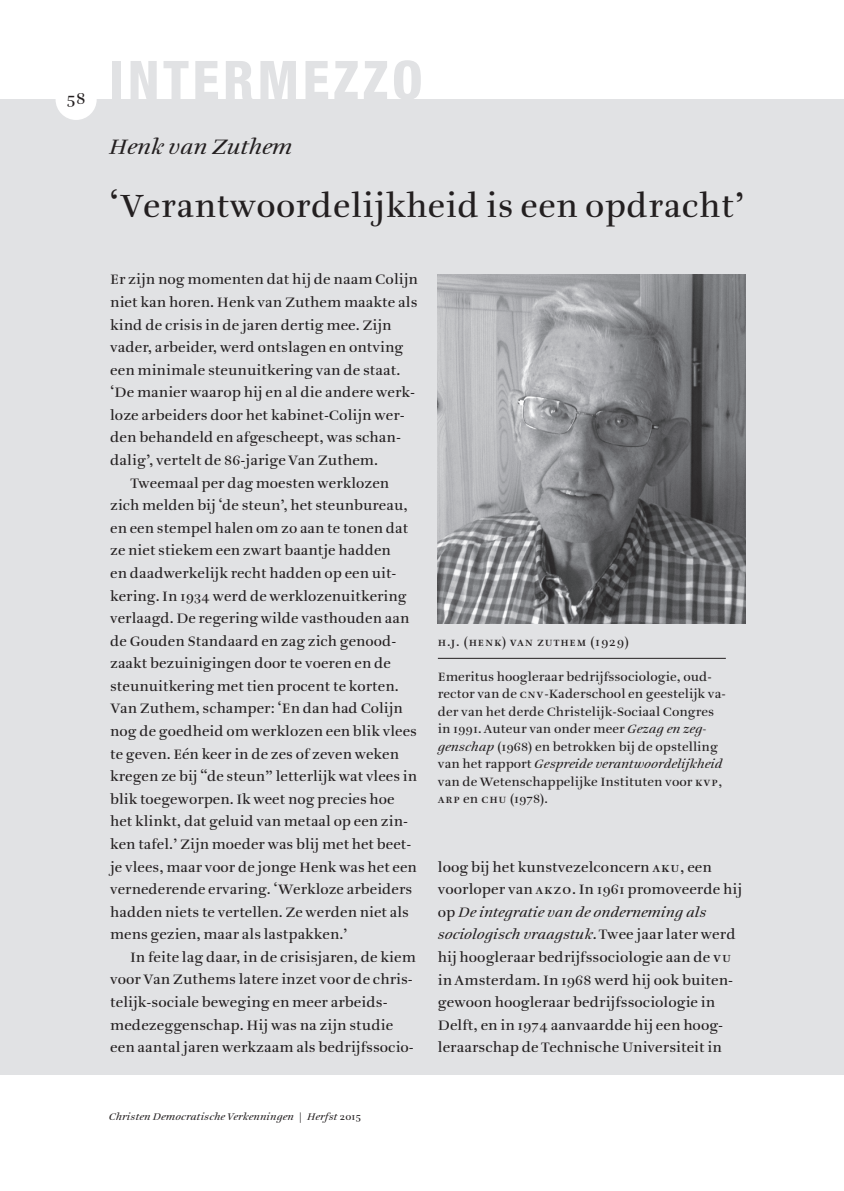
<style>
.page{position:relative;width:844px;height:1191px;background:#fff}
.page>*{position:absolute;margin:0;border:0;box-sizing:border-box;transform-origin:0 0}
.t1{font:800 condensed 53.38px "Helvetica Neue LT Std";letter-spacing:.07em;color:#e1e2e4}
.t2{font:35px "Ruse X040 Hg Tx";letter-spacing:.01em;color:#231f20}
.t3{font:italic 22.75px "Ruse X040 Hg Tx";color:#231f20}
.t4{font:17.5px "Ruse X040 Hg Tx";color:#231f20}
.t5{font:14.88px/22.6px "Ruse X040 Hg Tx";color:#231f20}
.t6{font:13.12px/17.5px "Ruse X040 Hg Tx";color:#231f20}
.t7{font:13.12px "Ruse X040 Hg Tx Small Caps";letter-spacing:.06em;color:#231f20}
.t8{font:italic 10.5px "Ruse X040 Hg Tx";letter-spacing:.015em;color:#231f20}
.s1{font-family:"Ruse X040 Hg Tx Small Caps"}
.s2{font-style:italic}
.s3{font-style:normal}
</style>
<div class="page">
<div style="left:0;top:99px;width:843px;height:975px;background:#e1e2e4"></div>
<div style="left:56px;top:79px;width:41px;height:41px;background:#fff;border-radius:50%"></div>
<img style="left:437px;top:274px;width:308px;height:349px">
<hr style="left:437px;top:658px;width:288px;height:1px;background:#231f20">
<p class="t4" style="left:67px;top:88px;width:21px">58</p>
<h1 class="t1" style="left:109px;top:47px;width:315px">INTERMEZZO</h1>
<h3 class="t3" style="left:109px;top:133px;width:185px">Henk van Zuthem</h3>
<h2 class="t2" style="left:109px;top:185px;width:637px">‘Verantwoordelijkheid is een opdracht’</h2>
<p class="t5" style="left:110px;top:268px;width:309px">Er zijn nog momenten dat hij de naam Colijn</p>
<p class="t5" style="left:110px;top:291px;width:309px">niet kan horen. Henk van Zuthem maakte als</p>
<p class="t5" style="left:110px;top:313px;width:283px">kind de crisis in de jaren dertig mee. Zijn</p>
<p class="t5" style="left:110px;top:336px;width:295px">vader, arbeider, werd ontslagen en ontving</p>
<p class="t5" style="left:110px;top:359px;width:292px">een minimale steunuitkering van de staat.</p>
<p class="t5" style="left:110px;top:381px;width:306px">‘De manier waarop hij en al die andere werk-</p>
<p class="t5" style="left:110px;top:404px;width:296px">loze arbeiders door het kabinet-Colijn wer-</p>
<p class="t5" style="left:110px;top:426px;width:291px">den behandeld en afgescheept, was schan-</p>
<p class="t5" style="left:110px;top:449px;width:269px">dalig’, vertelt de 86-jarige Van Zuthem.</p>
<p class="t5" style="left:130px;top:472px;width:261px">Tweemaal per dag moesten werklozen</p>
<p class="t5" style="left:110px;top:494px;width:299px">zich melden bij ‘de steun’, het steunbureau,</p>
<p class="t5" style="left:110px;top:517px;width:299px">en een stempel halen om zo aan te tonen dat</p>
<p class="t5" style="left:110px;top:539px;width:282px">ze niet stiekem een zwart baantje hadden</p>
<p class="t5" style="left:110px;top:562px;width:286px">en daadwerkelijk recht hadden op een uit-</p>
<p class="t5" style="left:110px;top:584px;width:298px">kering. In 1934 werd de werklozenuitkering</p>
<p class="t5" style="left:110px;top:607px;width:300px">verlaagd. De regering wilde vasthouden aan</p>
<p class="t5" style="left:110px;top:630px;width:287px">de Gouden Standaard en zag zich genood-</p>
<p class="t5" style="left:110px;top:652px;width:282px">zaakt bezuinigingen door te voeren en de</p>
<p class="t5" style="left:110px;top:675px;width:290px">steunuitkering met tien procent te korten.</p>
<p class="t5" style="left:110px;top:697px;width:294px">Van Zuthem, schamper: ‘En dan had Colijn</p>
<p class="t5" style="left:110px;top:720px;width:308px">nog de goedheid om werklozen een blik vlees</p>
<p class="t5" style="left:110px;top:742px;width:290px">te geven. Eén keer in de zes of zeven weken</p>
<p class="t5" style="left:110px;top:765px;width:308px">kregen ze bij “de steun” letterlijk wat vlees in</p>
<p class="t5" style="left:110px;top:788px;width:286px">blik toegeworpen. Ik weet nog precies hoe</p>
<p class="t5" style="left:110px;top:810px;width:299px">het klinkt, dat geluid van metaal op een zin-</p>
<p class="t5" style="left:110px;top:833px;width:302px">ken tafel.’ Zijn moeder was blij met het beet-</p>
<p class="t5" style="left:110px;top:855px;width:308px">je vlees, maar voor de jonge Henk was het een</p>
<p class="t5" style="left:110px;top:878px;width:303px">vernederende ervaring. ‘Werkloze arbeiders</p>
<p class="t5" style="left:110px;top:900px;width:300px">hadden niets te vertellen. Ze werden niet als</p>
<p class="t5" style="left:110px;top:923px;width:239px">mens gezien, maar als lastpakken.’</p>
<p class="t5" style="left:130px;top:946px;width:287px">In feite lag daar, in de crisisjaren, de kiem</p>
<p class="t5" style="left:110px;top:968px;width:304px">voor Van Zuthems latere inzet voor de chris-</p>
<p class="t5" style="left:110px;top:991px;width:277px">telijk-sociale beweging en meer arbeids-</p>
<p class="t5" style="left:110px;top:1013px;width:284px">medezeggenschap. Hij was na zijn studie</p>
<p class="t5" style="left:110px;top:1036px;width:305px">een aantal jaren werkzaam als bedrijfssocio-</p>
<p class="t7" style="left:437px;top:635px;width:193px">H.J. (Henk) van Zuthem (1929)</p>
<p class="t6" style="left:437px;top:668px;width:289px">Emeritus hoogleraar bedrijfssociologie, oud&shy;rector van de <span class="s1">cnv</span>-Kaderschool en geestelijk va&shy;der van het derde Christelijk-Sociaal Congres in 1991. Auteur van onder meer <span class="s2">Gezag en zeg&shy;genschap</span> (1968) en betrokken bij de opstelling van het rapport <span class="s2">Gespreide verantwoordelijkheid </span>van de Wetenschappelijke Instituten voor <span class="s1">kvp</span>, <span class="s1">arp</span> en <span class="s1">chu</span> (1978).</p>
<p class="t5" style="left:437px;top:855px;width:306px">loog bij het kunstvezelconcern <span class="s1">aku</span>, een voorloper van <span class="s1">akzo</span>. In 1961 promoveerde hij op <span class="s2">De integratie van de onderneming als sociologisch vraagstuk</span>. Twee jaar later werd hij hoogleraar bedrijfssociologie aan de <span class="s1">vu </span>in Amsterdam. In 1968 werd hij ook buiten&shy;gewoon hoogleraar bedrijfssociologie in Delft, en in 1974 aanvaardde hij een hoog&shy;leraarschap de Technische Universiteit in</p>
<p class="t8" style="left:109px;top:1110px;width:253px">Christen Democratische Verkenningen <span class="s3">|</span> Herfst <span class="s3">2015</span></p>
</div>
